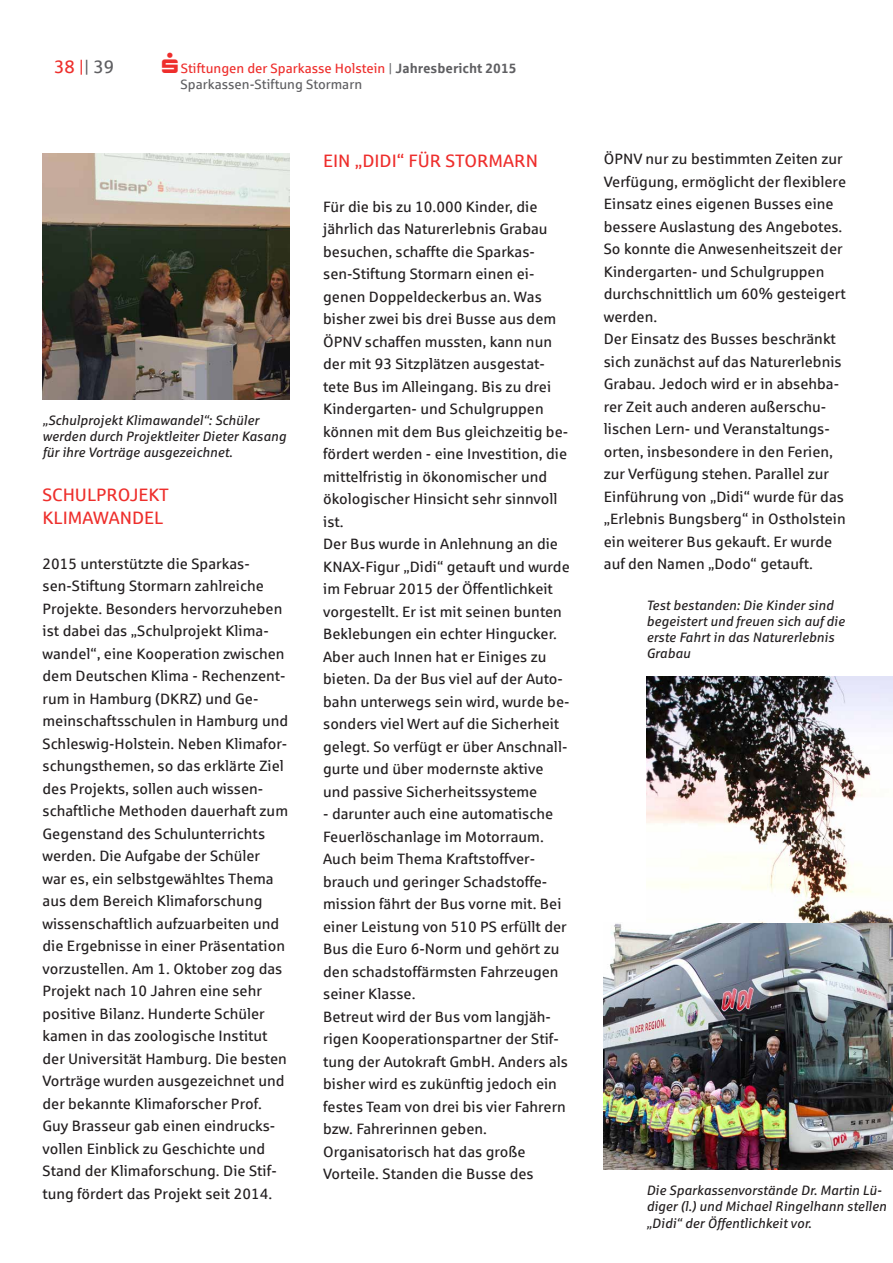
<style>
.page{position:relative;width:893px;height:1263px;background:#fff}
.page>*{position:absolute;margin:0;border:0;box-sizing:border-box;transform-origin:0 0}
.t1{font:18px/22.5px "Sparkasse Rg";color:#ee2f2c}
.t2{font:18px "Sparkasse Rg";color:#ee2e2c}
.t3{font:18px "Sparkasse Rg";color:#5f5f62}
.t4{font:15px/22.5px "Sparkasse Rg";color:#231f20}
.t5{font:italic 13.5px/16.2px "Sparkasse Rg";color:#231f20}
.t6{font:13.5px/16.2px "Sparkasse Rg";color:#ee2e2c}
.s1{color:#ee2f2c}
.s2{color:#ee2e2c}
.s3{color:#5f5f62}
.s4{font-weight:700;color:#5f5f62}
</style>
<div class="page">
<img style="left:604px;top:923px;width:289px;height:246px">
<img style="left:646px;top:676px;width:247px;height:247px">
<img style="left:43px;top:153px;width:246px;height:247px">
<p class="t3" style="left:54px;top:56px;width:62px"><span class="s1">38</span> <span class="s2">|</span>| 39</p>
<p class="t6" style="left:181px;top:60px;width:337px">Stiftungen der Sparkasse Holstein <span class="s3">|</span> <span class="s4">Jahresbericht 2015<br></span><span class="s3">Sparkassen-Stiftung Stormarn</span></p>
<p class="t5" style="left:43px;top:412px;width:245px">„Schulprojekt Klimawandel“: Schüler werden durch Projektleiter Dieter Kasang für ihre Vorträge ausgezeichnet.</p>
<p class="t1" style="left:43px;top:483px;width:128px">SCHULPROJEKT<br>KLIMAWANDEL</p>
<p class="t4" style="left:43px;top:552px;width:247px">2015 unterstützte die Sparkas&shy;sen-Stiftung Stormarn zahlreiche Projekte. Besonders hervorzuheben ist dabei das „Schulprojekt Klima&shy;wandel“, eine Kooperation zwischen dem Deutschen Klima - Rechenzent&shy;rum in Hamburg (DKRZ) und Ge&shy;meinschaftsschulen in Hamburg und Schleswig-Holstein. Neben Klimafor&shy;schungsthemen, so das erklärte Ziel des Projekts, sollen auch wissen&shy;schaftliche Methoden dauerhaft zum Gegenstand des Schulunterrichts werden. Die Aufgabe der Schüler<br>war es, ein selbstgewähltes Thema aus dem Bereich Klimaforschung wissenschaftlich aufzuarbeiten und die Ergebnisse in einer Präsentation vorzustellen. Am 1. Oktober zog das Projekt nach 10 Jahren eine sehr positive Bilanz. Hunderte Schüler kamen in das zoologische Institut der Universität Hamburg. Die besten Vorträge wurden ausgezeichnet und der bekannte Klimaforscher Prof.<br>Guy Brasseur gab einen eindrucks&shy;vollen Einblick zu Geschichte und Stand der Klimaforschung. Die Stif&shy;tung fördert das Projekt seit 2014.</p>
<p class="t2" style="left:323px;top:149px;width:216px">EIN „DIDI“ FÜR STORMARN</p>
<p class="t4" style="left:323px;top:195px;width:248px">Für die bis zu 10.000 Kinder, die jährlich das Naturerlebnis Grabau besuchen, schaffte die Sparkas&shy;sen-Stiftung Stormarn einen ei&shy;genen Doppeldeckerbus an. Was bisher zwei bis drei Busse aus dem ÖPNV schaffen mussten, kann nun der mit 93 Sitzplätzen ausgestat&shy;tete Bus im Alleingang. Bis zu drei Kindergarten- und Schulgruppen können mit dem Bus gleichzeitig be&shy;fördert werden - eine Investition, die mittelfristig in ökonomischer und ökologischer Hinsicht sehr sinnvoll ist.<br>Der Bus wurde in Anlehnung an die KNAX-Figur „Didi“ getauft und wurde im Februar 2015 der Öffentlichkeit vorgestellt. Er ist mit seinen bunten Beklebungen ein echter Hingucker.<br>Aber auch Innen hat er Einiges zu bieten. Da der Bus viel auf der Auto&shy;bahn unterwegs sein wird, wurde be&shy;sonders viel Wert auf die Sicherheit gelegt. So verfügt er über Anschnall&shy;gurte und über modernste aktive und passive Sicherheitssysteme</p>
<p class="t4" style="left:323px;top:802px;width:246px">- darunter auch eine automatische<br>Feuerlöschanlage im Motorraum.<br>Auch beim Thema Kraftstoffver&shy;brauch und geringer Schadstoffe&shy;mission fährt der Bus vorne mit. Bei einer Leistung von 510 PS erfüllt der<br>Bus die Euro 6-Norm und gehört zu den schadstoffärmsten Fahrzeugen seiner Klasse.<br>Betreut wird der Bus vom langjäh&shy;rigen Kooperationspartner der Stif&shy;tung der Autokraft GmbH. Anders als bisher wird es zukünftig jedoch ein festes Team von drei bis vier Fahrern bzw. Fahrerinnen geben.<br>Organisatorisch hat das große<br>Vorteile. Standen die Busse des</p>
<p class="t4" style="left:604px;top:147px;width:244px">ÖPNV nur zu bestimmten Zeiten zur Verfügung, ermöglicht der flexiblere Einsatz eines eigenen Busses eine bessere Auslastung des Angebotes.<br>So konnte die Anwesenheitszeit der Kindergarten- und Schulgruppen durchschnittlich um 60% gesteigert werden.<br>Der Einsatz des Busses beschränkt sich zunächst auf das Naturerlebnis Grabau. Jedoch wird er in absehba&shy;rer Zeit auch anderen außerschu&shy;lischen Lern- und Veranstaltungs&shy;orten, insbesondere in den Ferien, zur Verfügung stehen. Parallel zur Einführung von „Didi“ wurde für das „Erlebnis Bungsberg“ in Ostholstein ein weiterer Bus gekauft. Er wurde auf den Namen „Dodo“ getauft.</p>
<p class="t5" style="left:646px;top:597px;width:200px">Test bestanden: Die Kinder sind begeistert und freuen sich auf die erste Fahrt in das Naturerlebnis<br>Grabau</p>
<p class="t5" style="left:646px;top:1182px;width:242px">Die Sparkassenvorstände Dr. Martin Lü&shy;diger (l.) und Michael Ringelhann stellen „Didi“ der Öffentlichkeit vor.</p>
</div>
